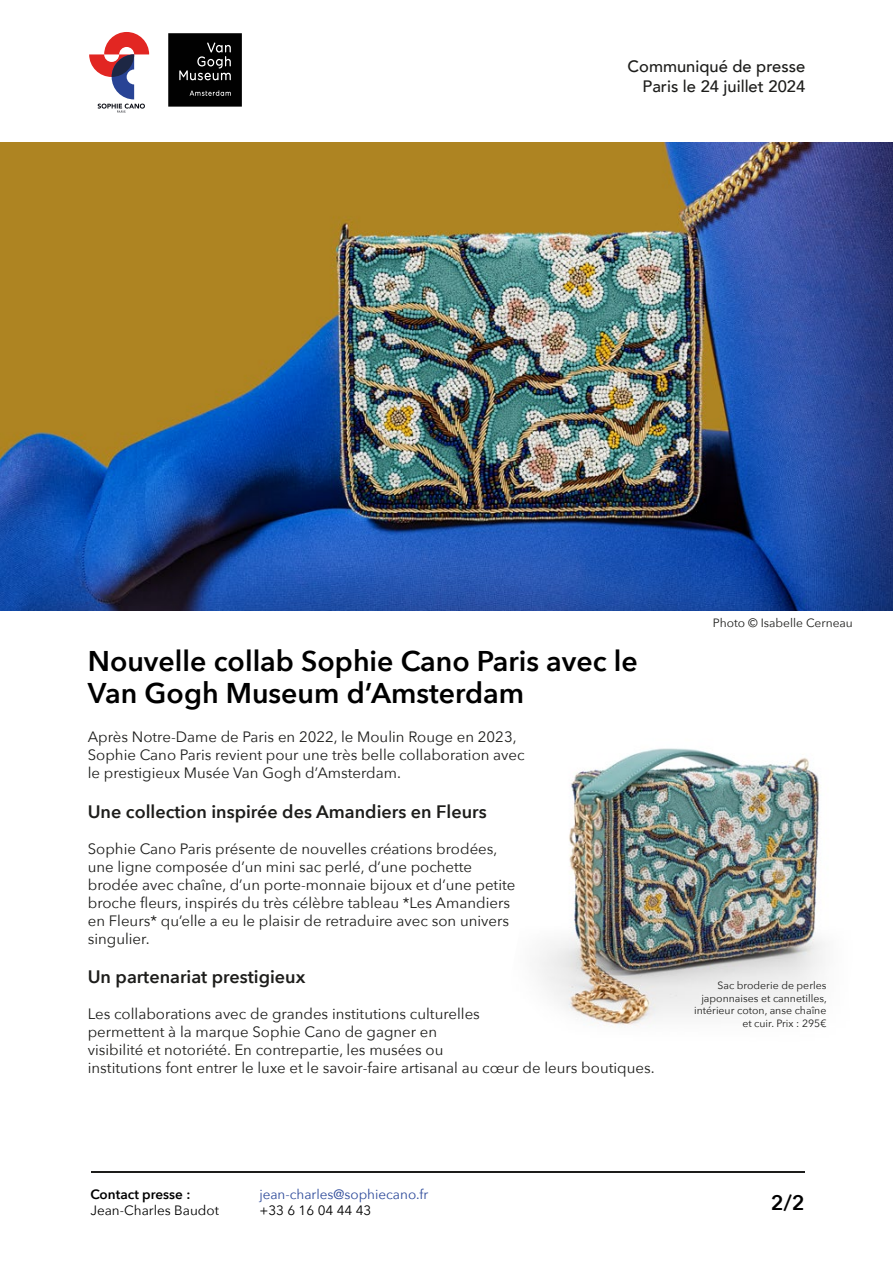
<style>
.page{position:relative;width:893px;height:1263px;background:#fff}
.page>*{position:absolute;margin:0;border:0;box-sizing:border-box;transform-origin:0 0}
.t1{font:600 28.5px/31.5px "Avenir Next";color:#000}
.t2{font:600 21px "Avenir Next";color:#000}
.t3{font:600 18px "Avenir Next";color:#1d1d1b}
.t4{font:500 16.5px/19.8px "Avenir";color:#1d1d1b;text-align:right}
.t5{font:15px/18px "Avenir Next";color:#1d1d1b}
.t6{font:13.5px "Avenir Next";color:#000}
.t7{font:13.5px "Avenir Next";color:#2d4a9a}
.t8{font:600 13.5px "Avenir Next";color:#000}
.t9{font:12px "Avenir Next";color:#1d1d1b}
.t10{font:10.5px/12.6px "Avenir Next";color:#1d1d1b;text-align:right}
</style>
<div class="page">
<svg style="left:89px;top:32px;width:60px;height:81px"></svg>
<svg style="left:168px;top:33px;width:74px;height:74px;background:#171717"></svg>
<img style="left:0;top:143px;width:893px;height:467px">
<img style="left:538px;top:748px;width:287px;height:280px">
<hr style="left:91px;top:1171px;width:713px;height:2px;background:#1d1d1b">
<p class="t4" style="left:628px;top:56px;width:179px">Communiqué de presse<br>Paris le 24 juillet 2024</p>
<h1 class="t1" style="left:88px;top:645px;width:551px">Nouvelle collab Sophie Cano Paris avec le<br>Van Gogh Museum d’Amsterdam</h1>
<p class="t5" style="left:88px;top:727px;width:438px">Après Notre-Dame de Paris en 2022, le Moulin Rouge en 2023,<br>Sophie Cano Paris revient pour une très belle collaboration avec le prestigieux Musée Van Gogh d’Amsterdam.</p>
<p class="t3" style="left:88px;top:796px;width:400px">Une collection inspirée des Amandiers en Fleurs</p>
<p class="t5" style="left:88px;top:839px;width:429px">Sophie Cano Paris présente de nouvelles créations brodées, une ligne composée d’un mini sac perlé, d’une pochette brodée avec chaîne, d’un porte-monnaie bijoux et d’une petite broche fleurs, inspirés du très célèbre tableau *Les Amandiers en Fleurs* qu’elle a eu le plaisir de retraduire avec son univers singulier.</p>
<p class="t3" style="left:88px;top:961px;width:219px">Un partenariat prestigieux</p>
<p class="t5" style="left:88px;top:1004px;width:568px">Les collaborations avec de grandes institutions culturelles<br>permettent à la marque Sophie Cano de gagner en<br>visibilité et notoriété. En contrepartie, les musées ou<br>institutions font entrer le luxe et le savoir-faire artisanal au cœur de leurs boutiques.</p>
<p class="t9" style="left:713px;top:612px;width:142px">Photo © Isabelle Cerneau</p>
<p class="t10" style="left:694px;top:978px;width:134px">Sac broderie de perles japonnaises et cannetilles, intérieur coton, anse chaîne et cuir. Prix : 295€</p>
<p class="t8" style="left:90px;top:1183px;width:102px">Contact presse :</p>
<p class="t6" style="left:90px;top:1199px;width:130px">Jean-Charles Baudot</p>
<p class="t7" style="left:259px;top:1183px;width:171px">jean-charles@sophiecano.fr</p>
<p class="t6" style="left:259px;top:1199px;width:113px">+33 6 16 04 44 43</p>
<h2 class="t2" style="left:771px;top:1185px;width:35px">2/2</h2>
</div>
